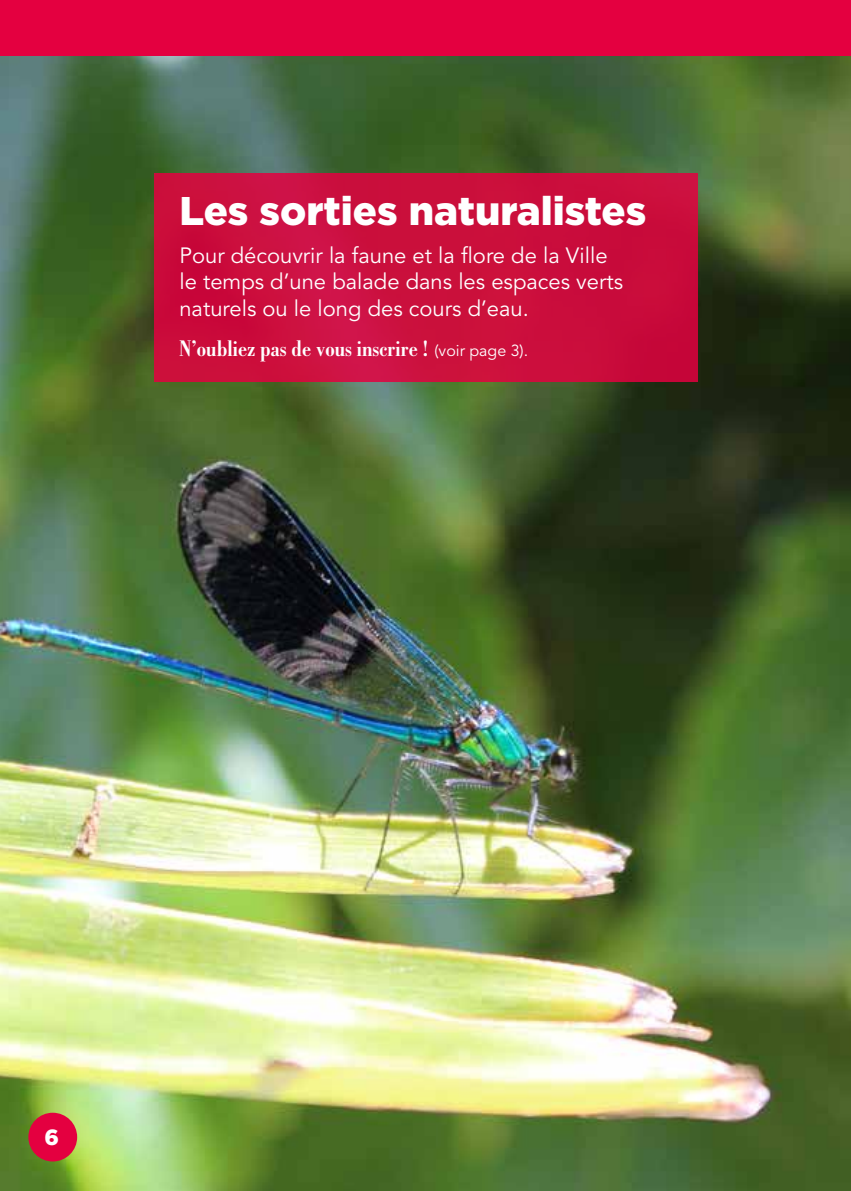
<style>
.page{position:relative;width:851px;height:1191px;background:#fff}
.page>*{position:absolute;margin:0;border:0;box-sizing:border-box;transform-origin:0 0}
.t1{font:900 40px "Gotham";color:#fff}
.t2{font:700 condensed 24px "Bodoni";color:#fff}
.t3{font:22px/26.4px "Avenir";color:#fff}
.t4{font:900 22px "Gotham";color:#fff}
.s1{font-family:"Avenir";font-weight:400;font-stretch:normal;font-size:16px}
</style>
<div class="page">
<img style="left:0;top:55px;width:850px;height:1136px">
<div style="left:0;top:0;width:850px;height:55px;background:#e40040"></div>
<div style="left:28px;top:1112px;width:49px;height:49px;background:#e40040;border-radius:50%"></div>
<div style="left:154px;top:173px;width:543px;height:208px;background:#cb0f3c"></div>
<h1 class="t1" style="left:179px;top:183px;width:468px">Les sorties naturalistes</h1>
<p class="t3" style="left:179px;top:243px;width:445px">Pour découvrir la faune et la flore de la Ville le temps d’une balade dans les espaces verts naturels ou le long des cours d’eau.</p>
<p class="t2" style="left:179px;top:335px;width:350px">N’oubliez pas de vous inscrire ! <span class="s1">(voir page 3).</span></p>
<p class="t4" style="left:45px;top:1121px;width:16px">6</p>
</div>
